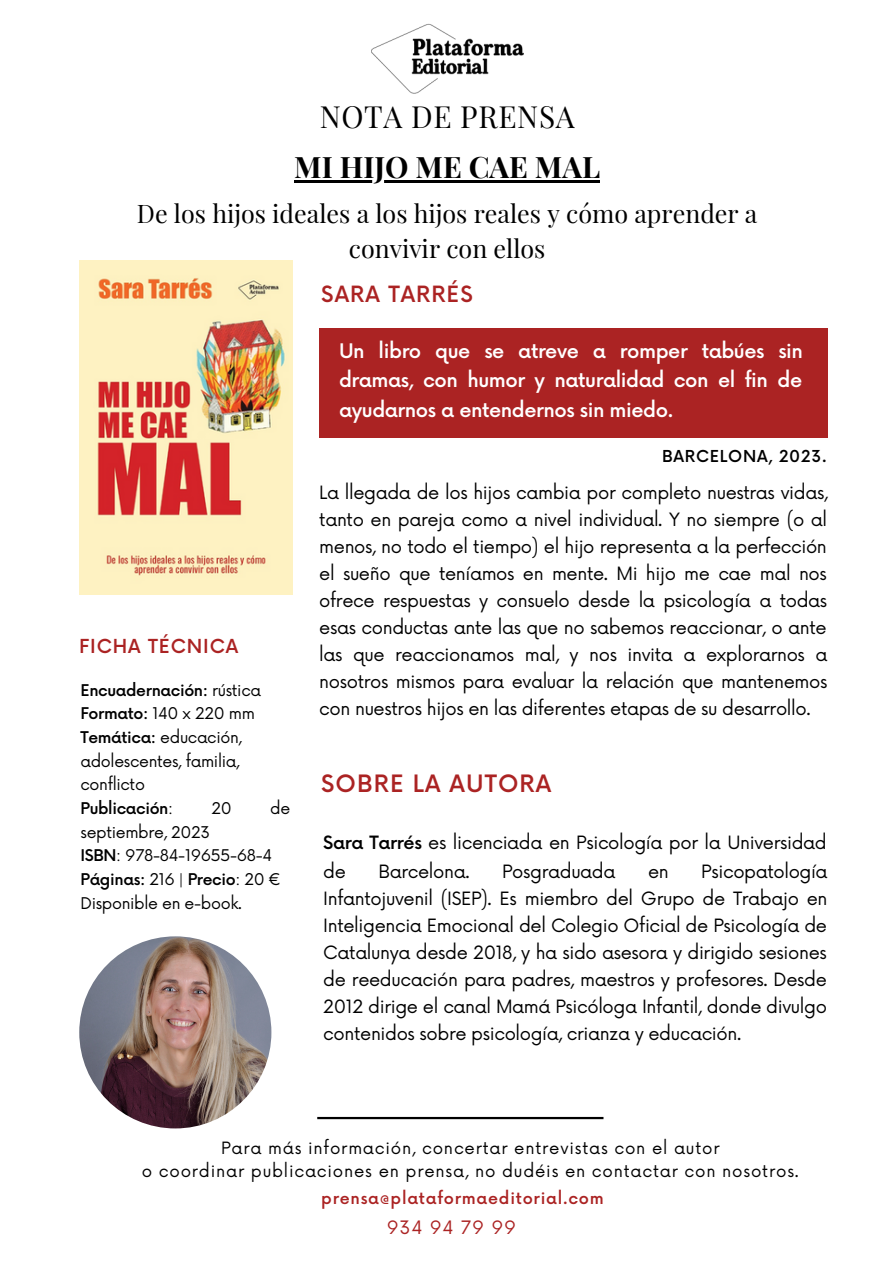
<style>
.page{position:relative;width:894px;height:1264px;background:#fff}
.page>*{position:absolute;margin:0;border:0;box-sizing:border-box;transform-origin:0 0}
.t1{font:29.85px "Playfair Display";letter-spacing:.02em;color:#000}
.t2{font:700 29.55px "Playfair Display";color:#000}
.t3{font:25.05px/35px "Playfair Display";color:#000;text-align:center}
.t4{font:500 23.25px "Now";letter-spacing:.045em;color:#ab2323}
.t5{font:500 21.75px "Now";letter-spacing:.045em;color:#ab2323}
.t6{font:500 19.5px/29.2px "Now";letter-spacing:-.02em;color:#fff;text-align:justify}
.t7{font:500 18.75px "Now";letter-spacing:.045em;color:#ab2323}
.t8{font:18px "Now";letter-spacing:.045em;color:#ab2323}
.t9{font:17.85px/27px "Now";letter-spacing:-.02em;color:#000;text-align:justify}
.t10{font:16.5px "Now";letter-spacing:.045em;color:#000}
.t11{font:500 16.05px "Now";letter-spacing:.045em;color:#ab2323}
.t12{font:500 16.05px "Now";letter-spacing:.045em;color:#000}
.t13{font:15.75px/23.7px "Now";letter-spacing:-.02em;color:#000}
.t14{font:500 15.75px "Now";letter-spacing:-.02em;color:#000}
.s1{font-weight:400}
.s2{font-weight:500}
</style>
<div class="page">
<div style="left:319px;top:328px;width:508px;height:109px;background:#ab2323"></div>
<img style="left:371px;top:23px;width:152px;height:71px">
<hr style="left:317px;top:1116px;width:286px;height:3px;background:#000">
<img style="left:79px;top:936px;width:192px;height:192px;border-radius:50%">
<img style="left:79px;top:260px;width:213px;height:335px">
<hr style="left:294px;top:180px;width:306px;height:2px;background:#000">
<p class="t1" style="left:319px;top:96px;width:256px">NOTA DE PRENSA</p>
<p class="t2" style="left:294px;top:146px;width:307px">MI HIJO ME CAE MAL</p>
<p class="t3" style="left:137px;top:195px;width:622px">De los hijos ideales a los hijos reales y cómo aprender a convivir con ellos</p>
<p class="t5" style="left:321px;top:282px;width:153px">SARA TARRÉS</p>
<p class="t6" style="left:339px;top:338px;width:465px">Un libro que se atreve a romper tabúes sin dramas, con humor y naturalidad con el fin de ayudarnos a entendernos sin miedo.</p>
<p class="t7" style="left:79px;top:636px;width:161px">FICHA TÉCNICA</p>
<p class="t14" style="left:80px;top:681px;width:182px">Encuadernación: <span class="s1">rústica</span></p>
<p class="t13" style="left:80px;top:702px;width:176px"><span class="s2">Formato:</span> 140 x 220 mm</p>
<p class="t13" style="left:80px;top:726px;width:163px"><span class="s2">Temática:</span> educación, adolescentes, familia, conflicto</p>
<p class="t14" style="left:80px;top:799px;width:94px">Publicación<span class="s1">:</span></p>
<p class="t13" style="left:211px;top:797px;width:22px">20</p>
<p class="t13" style="left:270px;top:797px;width:22px">de</p>
<p class="t13" style="left:80px;top:820px;width:131px">septiembre, 2023</p>
<p class="t13" style="left:80px;top:844px;width:193px"><span class="s2">ISBN</span>: 978-84-19655-68-4</p>
<p class="t14" style="left:80px;top:870px;width:202px">Páginas: <span class="s1">216 |</span> Precio<span class="s1">: 20 €</span></p>
<p class="t13" style="left:80px;top:891px;width:163px">Disponible en e-book.</p>
<p class="t12" style="left:661px;top:447px;width:166px">BARCELONA, 2023.</p>
<p class="t9" style="left:319px;top:480px;width:510px">La llegada de los hijos cambia por completo nuestras vidas, tanto en pareja como a nivel individual. Y no siempre (o al menos, no todo el tiempo) el hijo representa a la perfección el sueño que teníamos en mente. Mi hijo me cae mal nos ofrece respuestas y consuelo desde la psicología a todas esas conductas ante las que no sabemos reaccionar, o ante las que reaccionamos mal, y nos invita a explorarnos a nosotros mismos para evaluar la relación que mantenemos con nuestros hijos en las diferentes etapas de su desarrollo.</p>
<p class="t4" style="left:321px;top:770px;width:231px">SOBRE LA AUTORA</p>
<p class="t9" style="left:323px;top:829px;width:505px;line-height:28.2px"><span class="s2">Sara Tarrés</span> es licenciada en Psicología por la Universidad de</p>
<p class="t9" style="left:323px;top:858px;width:505px;text-indent:378px">Psicopatología Infantojuvenil (ISEP). Es miembro del Grupo de Trabajo en Inteligencia Emocional del Colegio Oficial de Psicología de Catalunya desde 2018, y ha sido asesora y dirigido sesiones de reeducación para padres, maestros y profesores. Desde 2012 dirige el canal Mamá Psicóloga Infantil, donde divulgo contenidos sobre psicología, crianza y educación.</p>
<p class="t9" style="left:378px;top:858px;width:93px">Barcelona.</p>
<p class="t9" style="left:502px;top:858px;width:115px">Posgraduada</p>
<p class="t9" style="left:647px;top:858px;width:22px">en</p>
<p class="t10" style="left:221px;top:1138px;width:500px">Para más información, concertar entrevistas con el autor</p>
<p class="t10" style="left:142px;top:1161px;width:658px">o coordinar publicaciones en prensa, no dudéis en contactar con nosotros.</p>
<p class="t11" style="left:321px;top:1189px;width:284px">prensa@plataformaeditorial.com</p>
<p class="t8" style="left:386px;top:1217px;width:131px">934 94 79 99</p>
</div>
